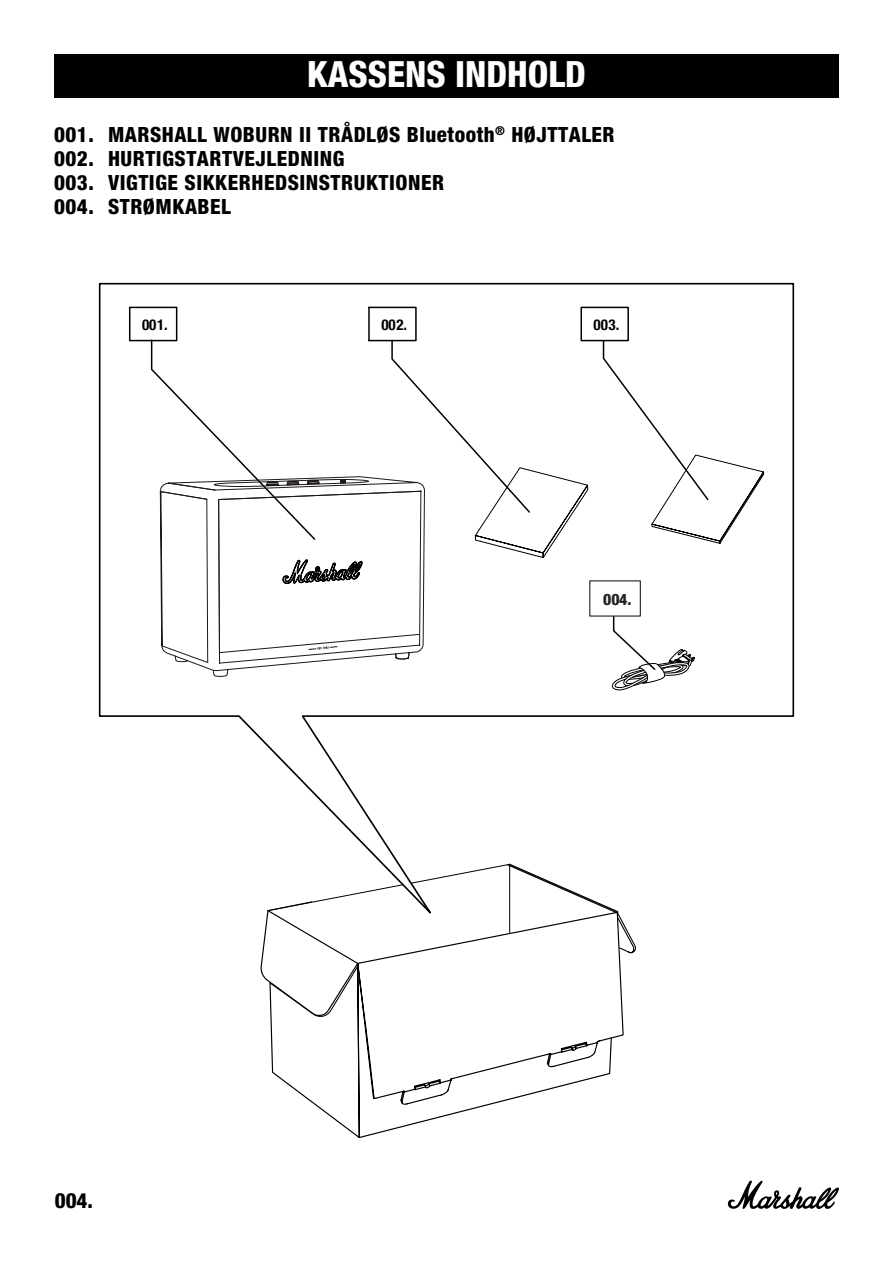
<style>
.page{position:relative;width:893px;height:1263px;background:#fff}
.page>*{position:absolute;margin:0;border:0;box-sizing:border-box;transform-origin:0 0}
.t1{font:800 condensed 36px "Helvetica Neue LT Com";color:#fff}
.t2{font:800 condensed 21px/24px "Helvetica Neue LT Pro";letter-spacing:.025em;color:#000}
.t3{font:800 condensed 21px "Helvetica Neue LT Std";color:#000}
.t4{font:800 condensed 15.75px "Helvetica Neue LT Std";color:#241f21}
.t5{font:700 condensed 15px "Helvetica Neue";letter-spacing:.02em;color:#000}
.s1{font-family:"Helvetica Neue LT Std"}
</style>
<div class="page">
<svg style="left:727px;top:1180px;width:112px;height:29px"></svg>
<div style="left:54px;top:54px;width:785px;height:44px;background:#000"></div>
<svg style="left:315px;top:1105px;width:174px;height:34px"></svg>
<svg style="left:260px;top:926px;width:364px;height:179px"></svg>
<svg style="left:269px;top:965px;width:90px;height:53px"></svg>
<svg style="left:267px;top:926px;width:369px;height:28px"></svg>
<svg style="left:98px;top:282px;width:697px;height:644px"></svg>
<svg style="left:657px;top:340px;width:108px;height:220px"></svg>
<svg style="left:610px;top:649px;width:85px;height:42px"></svg>
<svg style="left:128px;top:306px;width:529px;height:365px"></svg>
<div style="left:580px;top:307px;width:49px;height:34px;border:2px solid #000"></div>
<svg style="left:159px;top:282px;width:266px;height:577px"></svg>
<svg style="left:160px;top:482px;width:262px;height:182px"></svg>
<svg style="left:283px;top:560px;width:79px;height:25px"></svg>
<svg style="left:265px;top:482px;width:15px;height:4px"></svg>
<svg style="left:286px;top:481px;width:14px;height:4px"></svg>
<svg style="left:306px;top:480px;width:15px;height:4px"></svg>
<svg style="left:340px;top:480px;width:6px;height:3px"></svg>
<svg style="left:218px;top:633px;width:203px;height:21px"></svg>
<h1 class="t1" style="left:307px;top:52px;width:280px">KASSENS INDHOLD</h1>
<p class="t2" style="left:54px;top:122px;width:562px"><span class="s1">001.</span> MARSHALL WOBURN II TRÅDLØS Bluetooth<sup>®</sup> HØJTTALER <span class="s1">002.</span> HURTIGSTARTVEJLEDNING<br><span class="s1">003.</span> VIGTIGE SIKKERHEDSINSTRUKTIONER<br><span class="s1">004.</span> STRØMKABEL</p>
<p class="t5" style="left:142px;top:312px;width:27px">001.</p>
<p class="t5" style="left:381px;top:312px;width:27px">002.</p>
<p class="t5" style="left:594px;top:312px;width:27px">003.</p>
<p class="t3" style="left:55px;top:1187px;width:40px">004.</p>
<p class="t4" style="left:603px;top:589px;width:30px">004.</p>
</div>
